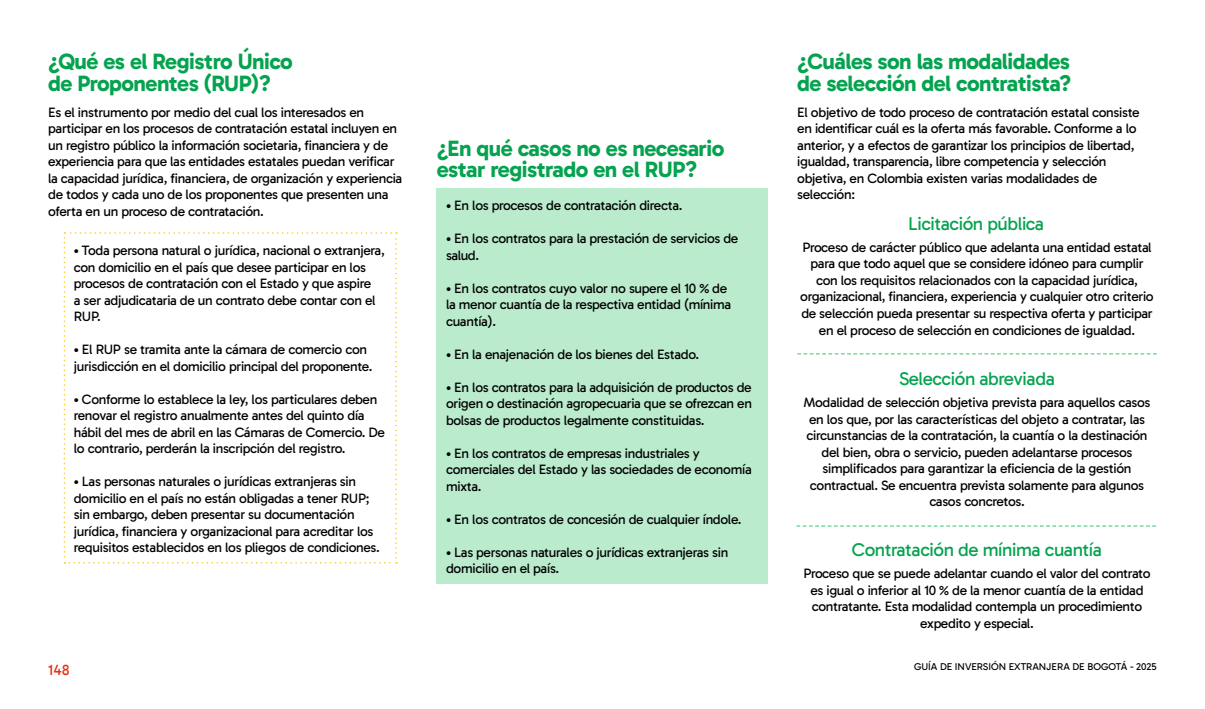
<style>
.page{position:relative;width:1205px;height:709px;background:#fff}
.page>*{position:absolute;margin:0;border:0;box-sizing:border-box;transform-origin:0 0}
.t1{font:700 22.5px/21.2px "Gabarito";letter-spacing:-.02em;color:#05a34f}
.t2{font:18.75px "Gabarito";letter-spacing:-.02em;color:#05a34f}
.t3{font:15px "Gabarito";color:#e53012}
.t4{font:13.75px/16.5px "Gabarito";letter-spacing:-.025em;color:#020203}
.t5{font:10px "Gabarito";color:#000}
.s1{font-weight:600}
</style>
<div class="page">
<div style="left:437px;top:188px;width:331px;height:395px;background:#baebcc"></div>
<svg style="left:64px;top:232px;width:333px;height:331px"></svg>
<svg style="left:797px;top:353px;width:360px;height:1px"></svg>
<svg style="left:796px;top:525px;width:360px;height:1px"></svg>
<h1 class="t1" style="left:48px;top:51px;width:246px">¿Qué es el Registro Único de Proponentes (RUP)?</h1>
<h1 class="t1" style="left:797px;top:51px;width:276px">¿Cuáles son las modalidades de selección del contratista?</h1>
<p class="t4" style="left:48px;top:104px;width:356px">Es el instrumento por medio del cual los interesados en participar en los procesos de contratación estatal incluyen en un registro público la información societaria, financiera y de experiencia para que las entidades estatales puedan verificar la capacidad jurídica, financiera, de organización y experiencia de todos y cada uno de los proponentes que presenten una oferta en un proceso de contratación.</p>
<p class="t4" style="left:797px;top:104px;width:344px">El objetivo de todo proceso de contratación estatal consiste en identificar cuál es la oferta más favorable. Conforme a lo anterior, y a efectos de garantizar los principios de libertad, igualdad, transparencia, libre competencia y selección objetiva, en Colombia existen varias modalidades de selección:</p>
<h1 class="t1" style="left:437px;top:138px;width:289px">¿En qué casos no es necesario estar registrado en el RUP?</h1>
<p class="t4" style="left:446px;top:197px;width:238px"><span class="s1">•</span> En los procesos de contratación directa.</p>
<p class="t4" style="left:446px;top:230px;width:294px"><span class="s1">•</span> En los contratos para la prestación de servicios de salud.</p>
<p class="t4" style="left:446px;top:280px;width:287px"><span class="s1">•</span> En los contratos cuyo valor no supere el 10 % de la menor cuantía de la respectiva entidad (mínima cuantía).</p>
<p class="t4" style="left:446px;top:346px;width:255px"><span class="s1">•</span> En la enajenación de los bienes del Estado.</p>
<p class="t4" style="left:446px;top:379px;width:307px;text-align:justify"><span class="s1">•</span> En los contratos para la adquisición de productos de origen o destinación agropecuaria que se ofrezcan en bolsas de productos legalmente constituidas.</p>
<p class="t4" style="left:446px;top:445px;width:307px"><span class="s1">•</span> En los contratos de empresas industriales y comerciales del Estado y las sociedades de economía mixta.</p>
<p class="t4" style="left:446px;top:511px;width:297px"><span class="s1">•</span> En los contratos de concesión de cualquier índole.</p>
<p class="t4" style="left:446px;top:544px;width:284px"><span class="s1">•</span> Las personas naturales o jurídicas extranjeras sin domicilio en el país.</p>
<h2 class="t2" style="left:908px;top:212px;width:137px">Licitación pública</h2>
<p class="t4" style="left:800px;top:239px;width:355px;text-align:center">Proceso de carácter público que adelanta una entidad estatal para que todo aquel que se considere idóneo para cumplir con los requisitos relacionados con la capacidad jurídica, organizacional, financiera, experiencia y cualquier otro criterio de selección pueda presentar su respectiva oferta y participar en el proceso de selección en condiciones de igualdad.</p>
<p class="t4" style="left:74px;top:242px;width:312px"><span class="s1">•</span> Toda persona natural o jurídica, nacional o extranjera, con domicilio en el país que desee participar en los procesos de contratación con el Estado y que aspire<br>a ser adjudicataria de un contrato debe contar con el RUP.</p>
<p class="t4" style="left:74px;top:341px;width:300px"><span class="s1">•</span> El RUP se tramita ante la cámara de comercio con jurisdicción en el domicilio principal del proponente.</p>
<p class="t4" style="left:74px;top:391px;width:313px"><span class="s1">•</span> Conforme lo establece la ley, los particulares deben renovar el registro anualmente antes del quinto día hábil del mes de abril en las Cámaras de Comercio. De lo contrario, perderán la inscripción del registro.</p>
<p class="t4" style="left:74px;top:473px;width:307px"><span class="s1">•</span> Las personas naturales o jurídicas extranjeras sin domicilio en el país no están obligadas a tener RUP; sin embargo, deben presentar su documentación jurídica, financiera y organizacional para acreditar los requisitos establecidos en los pliegos de condiciones.</p>
<h2 class="t2" style="left:899px;top:367px;width:157px">Selección abreviada</h2>
<p class="t4" style="left:803px;top:394px;width:348px;text-align:center">Modalidad de selección objetiva prevista para aquellos casos en los que, por las características del objeto a contratar, las circunstancias de la contratación, la cuantía o la destinación del bien, obra o servicio, pueden adelantarse procesos simplificados para garantizar la eficiencia de la gestión contractual. Se encuentra prevista solamente para algunos casos concretos.</p>
<h2 class="t2" style="left:852px;top:538px;width:252px">Contratación de mínima cuantía</h2>
<p class="t4" style="left:803px;top:565px;width:349px;text-align:center">Proceso que se puede adelantar cuando el valor del contrato es igual o inferior al 10 % de la menor cuantía de la entidad contratante. Esta modalidad contempla un procedimiento expedito y especial.</p>
<p class="t3" style="left:48px;top:660px;width:23px">148</p>
<p class="t5" style="left:914px;top:660px;width:244px">GUÍA DE INVERSIÓN EXTRANJERA DE BOGOTÁ - 2025</p>
</div>
